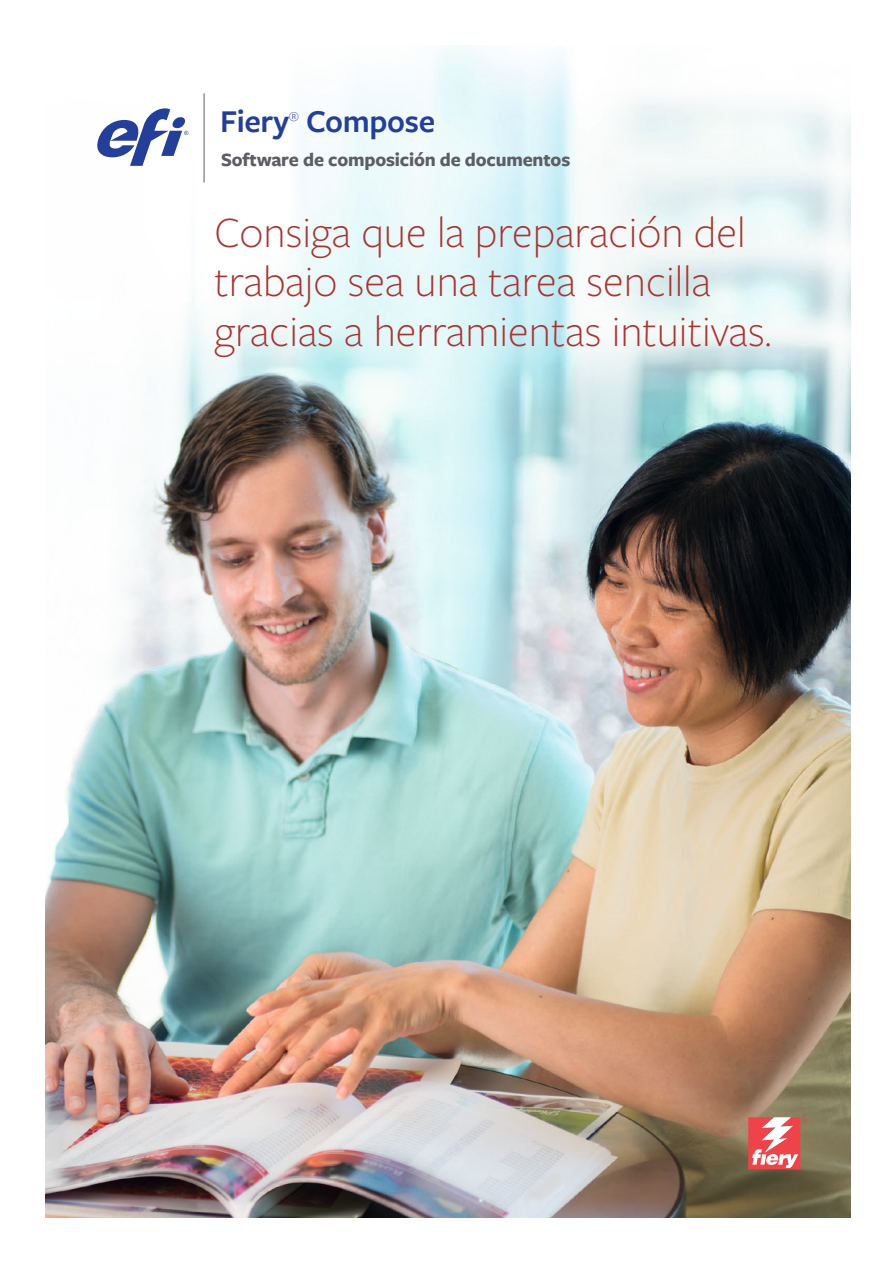
<style>
.page{position:relative;width:893px;height:1263px;background:#fff}
.page>*{position:absolute;margin:0;border:0;box-sizing:border-box;transform-origin:0 0}
.t1{font:300 45px/49.5px "Freight Sans Pro";color:#a73530}
.t2{font:600 33px "Freight Sans Pro";letter-spacing:-.01em;color:#243f99}
.t3{font:700 19.5px "Freight Sans Pro";letter-spacing:-.01em;color:#5d5e63}
.t4{font:300 13.95px "Freight Sans Pro";color:#243f99}
</style>
<div class="page">
<img style="left:45px;top:45px;width:805px;height:1173px">
<svg style="left:748px;top:1117px;width:59px;height:52px"></svg>
<svg style="left:97px;top:108px;width:91px;height:58px"></svg>
<hr style="left:204px;top:93px;width:1px;height:89px;background:#5b5e64">
<p class="t2" style="left:220px;top:99px;width:70px">Fiery</p>
<p class="t4" style="left:289px;top:107px;width:12px">®</p>
<p class="t2" style="left:306px;top:99px;width:131px">Compose</p>
<p class="t3" style="left:221px;top:146px;width:351px">Software de composición de documentos</p>
<p class="t1" style="left:215px;top:206px;width:559px">Consiga que la preparación del trabajo sea una tarea sencilla gracias a herramientas intuitivas.</p>
</div>
